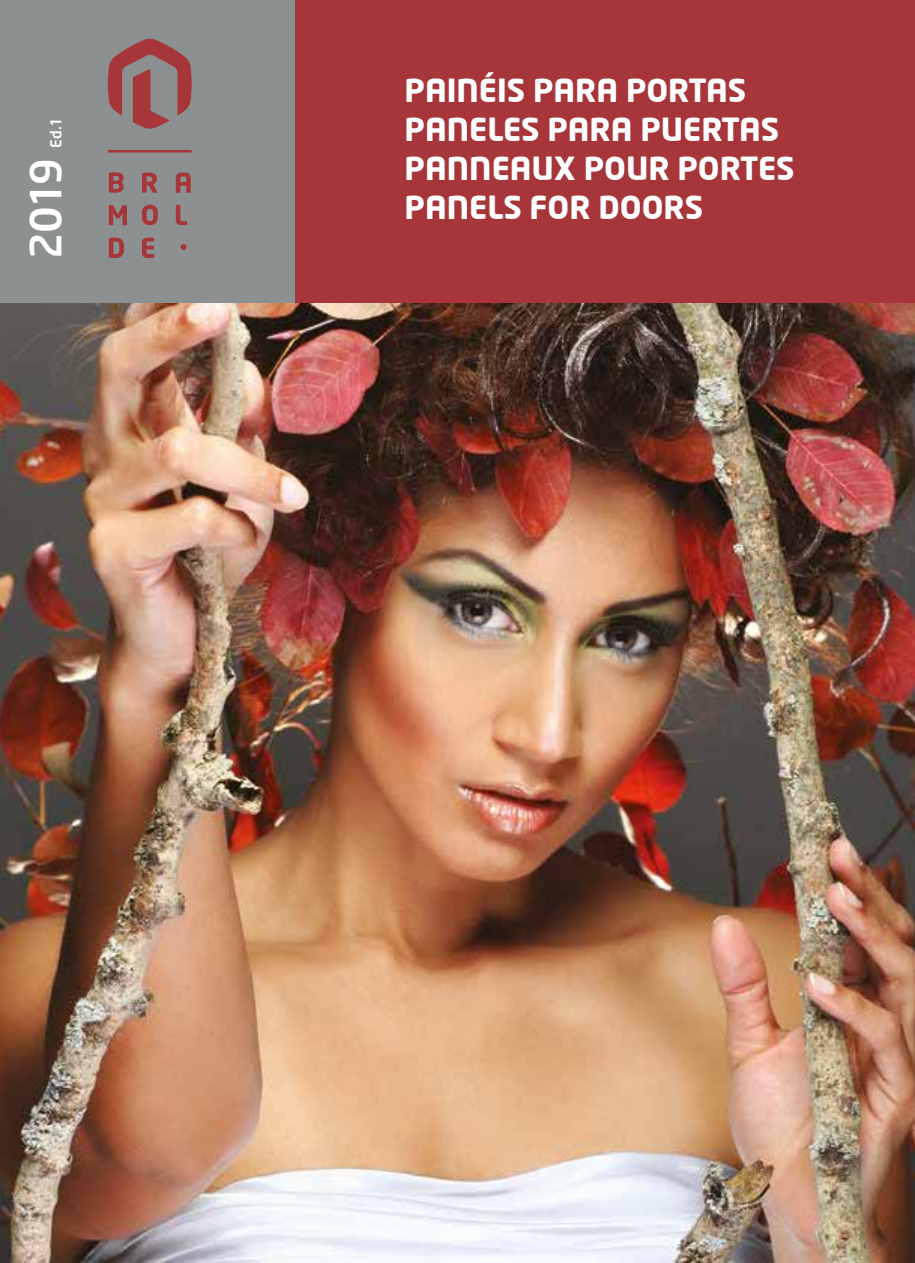
<style>
.page{position:relative;width:915px;height:1263px;background:#fff}
.page>*{position:absolute;margin:0;border:0;box-sizing:border-box;transform-origin:0 0}
.t1{font:500 42.45px "Neo Tech Alt";color:#fff}
.t2{font:700 31.2px/39px "Neo Tech";color:#fff}
.t3{font:500 15px "Neo Tech Alt";color:#fff}
</style>
<div class="page">
<div style="left:0;top:0;width:295px;height:1263px;background:#8c9091"></div>
<div style="left:295px;top:0;width:619px;height:304px;background:#a6363a"></div>
<img style="left:0;top:304px;width:914px;height:959px">
<svg style="left:108px;top:38px;width:84px;height:91px"></svg>
<svg style="left:107px;top:150px;width:85px;height:108px"></svg>
<svg style="left:910px;top:1259px;width:5px;height:4px"></svg>
<p class="t3" style="left:46px;top:148px;width:30px;rotate:-90deg">Ed.1</p>
<h1 class="t1" style="left:19px;top:259px;width:103px;rotate:-90deg">2019</h1>
<p class="t2" style="left:404px;top:70px;width:391px">PAINÉIS PARA PORTAS<br>PANELES PARA PUERTAS<br>PANNEAUX POUR PORTES<br>PANELS FOR DOORS</p>
</div>
